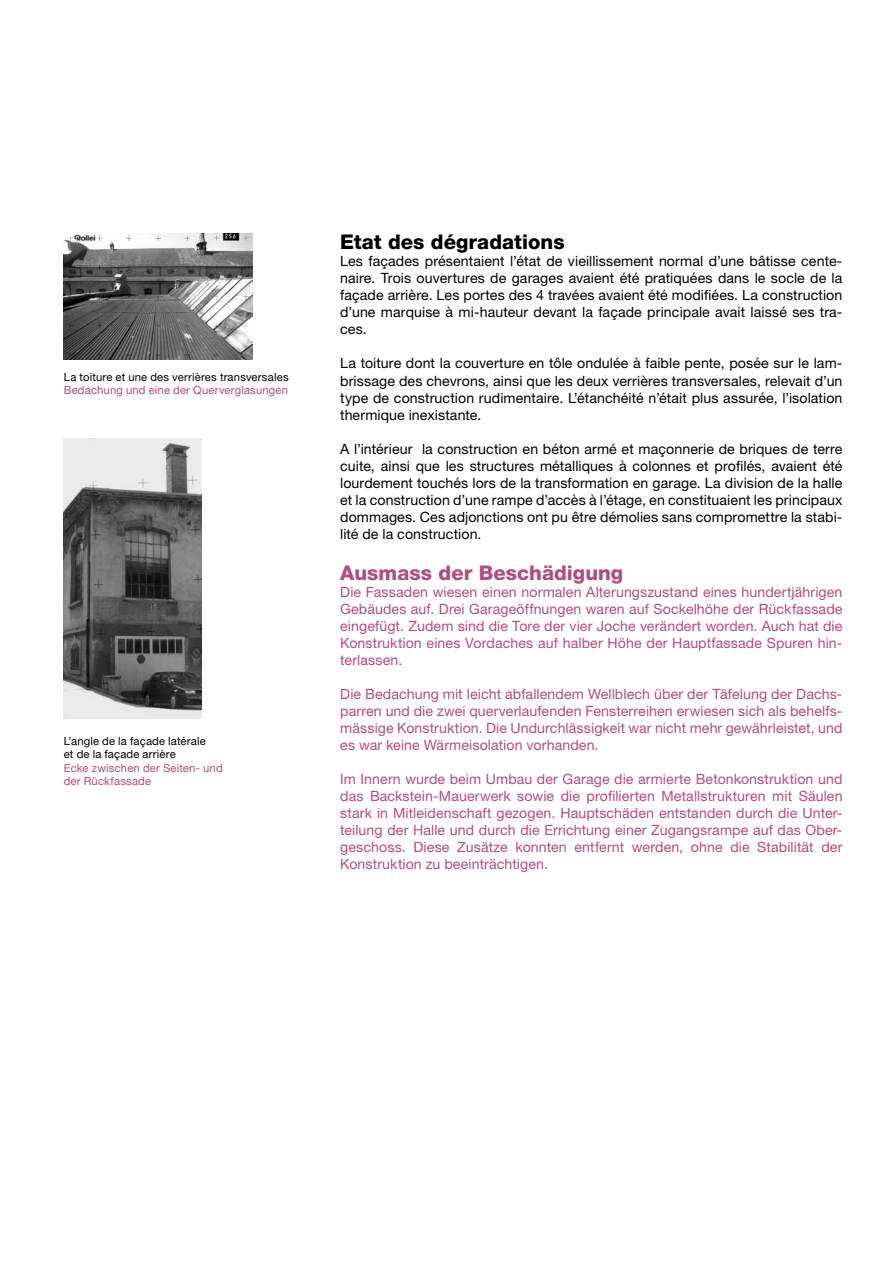
<style>
.page{position:relative;width:893px;height:1263px;background:#fff}
.page>*{position:absolute;margin:0;border:0;box-sizing:border-box;transform-origin:0 0}
.t1{font:800 20.25px "Helvetica Neue";letter-spacing:.005em;color:#b14d80}
.t2{font:800 20.25px "Helvetica Neue";color:#000}
.t3{font:14.1px/17px "Helvetica Neue";letter-spacing:.005em;color:#000;text-align:justify}
.t4{font:14.1px/17px "Helvetica Neue";letter-spacing:.01em;color:#b14d80;text-align:justify}
.t5{font:11.25px/13.5px "Helvetica Neue";letter-spacing:.015em;color:#000}
.t6{font:11.25px/13.5px "Helvetica Neue";letter-spacing:.015em;color:#b14d80}
</style>
<div class="page">
<img style="left:64px;top:234px;width:188px;height:126px">
<img style="left:64px;top:438px;width:138px;height:280px">
<p class="t5" style="left:64px;top:370px;width:226px">La toiture et une des verrières transversales</p>
<p class="t6" style="left:64px;top:383px;width:226px">Bedachung und eine der Querverglasungen</p>
<p class="t5" style="left:64px;top:734px;width:144px">L’angle de la façade latérale et de la façade arrière</p>
<p class="t6" style="left:64px;top:761px;width:160px">Ecke zwischen der Seiten- und der Rückfassade</p>
<h1 class="t2" style="left:340px;top:230px;width:226px">Etat des dégradations</h1>
<p class="t3" style="left:340px;top:253px;width:504px">Les façades présentaient l’état de vieillissement normal d’une bâtisse cente&shy;naire. Trois ouvertures de garages avaient été pratiquées dans le socle de la façade arrière. Les portes des 4 travées avaient été modifiées. La construction d’une marquise à mi-hauteur devant la façade principale avait laissé ses tra&shy;ces.</p>
<p class="t3" style="left:340px;top:355px;width:504px">La toiture dont la couverture en tôle ondulée à faible pente, posée sur le lam&shy;brissage des chevrons, ainsi que les deux verrières transversales, relevait d’un type de construction rudimentaire. L’étanchéité n’était plus assurée, l’isolation thermique inexistante.</p>
<p class="t3" style="left:340px;top:440px;width:504px">A l’intérieur la construction en béton armé et maçonnerie de briques de terre cuite, ainsi que les structures métalliques à colonnes et profilés, avaient été lourdement touchés lors de la transformation en garage. La division de la halle et la construction d’une rampe d’accès à l’étage, en constituaient les principaux dommages. Ces adjonctions ont pu être démolies sans compromettre la stabi&shy;lité de la construction.</p>
<h1 class="t1" style="left:340px;top:561px;width:285px">Ausmass der Beschädigung</h1>
<p class="t4" style="left:340px;top:583px;width:504px">Die Fassaden wiesen einen normalen Alterungszustand eines hundertjährigen Gebäudes auf. Drei Garageöffnungen waren auf Sockelhöhe der Rückfassade eingefügt. Zudem sind die Tore der vier Joche verändert worden. Auch hat die Konstruktion eines Vordaches auf halber Höhe der Hauptfassade Spuren hin&shy;terlassen.</p>
<p class="t4" style="left:340px;top:685px;width:504px">Die Bedachung mit leicht abfallendem Wellblech über der Täfelung der Dachs&shy;parren und die zwei querverlaufenden Fensterreihen erwiesen sich als behelfs&shy;mässige Konstruktion. Die Undurchlässigkeit war nicht mehr gewährleistet, und es war keine Wärmeisolation vorhanden.</p>
<p class="t4" style="left:340px;top:770px;width:504px">Im Innern wurde beim Umbau der Garage die armierte Betonkonstruktion und das Backstein-Mauerwerk sowie die profilierten Metallstrukturen mit Säulen stark in Mitleidenschaft gezogen. Hauptschäden entstanden durch die Unter&shy;teilung der Halle und durch die Errichtung einer Zugangsrampe auf das Ober&shy;geschoss. Diese Zusätze konnten entfernt werden, ohne die Stabilität der Konstruktion zu beeinträchtigen.</p>
</div>
